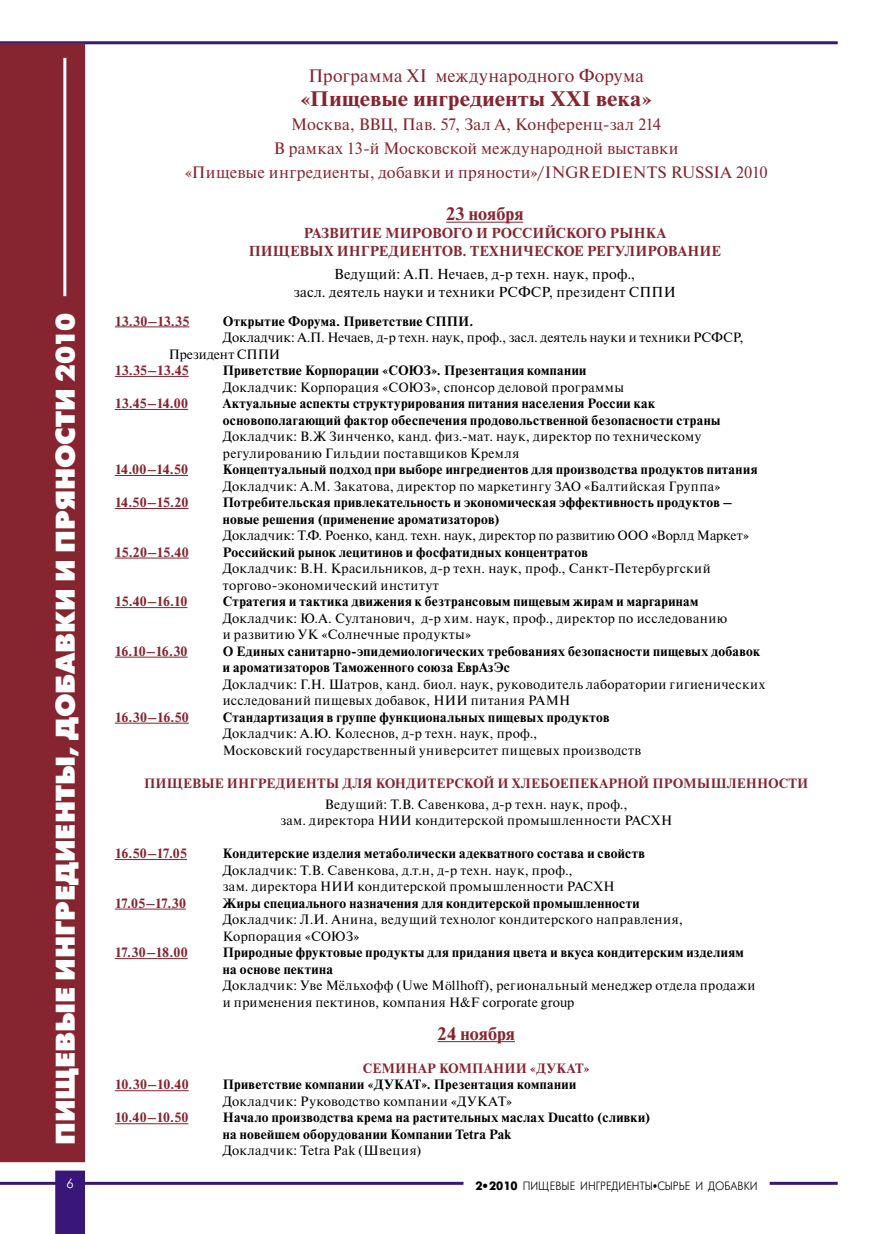
<style>
.page{position:relative;width:893px;height:1234px;background:#fff}
.page>*{position:absolute;margin:0;border:0;box-sizing:border-box;transform-origin:0 0}
.bk9_10_5{font:700 27px "Futuris XC";letter-spacing:-.005em;color:#fff}
.ньютон-9_6_12_6{font:700 21px "Newton C";letter-spacing:.015em;color:#862430;scale:1.1 1}
.ньютон-9_6_12_6-2{font:18px "Newton C";letter-spacing:.01em;color:#862430}
.ньютон-9_6_12_6-3{font:700 18px "Newton C";letter-spacing:.005em;color:#862430}
.ньютон-9_6_12_6-4{font:16.5px "Newton C";letter-spacing:.01em;color:#862430}
.ньютон-9_6_12_6-5{font:14.4px "Newton C";letter-spacing:.02em;color:#000}
.ньютон-9_6_12_6-6{font:700 14.4px "Newton C";letter-spacing:.01em;color:#862430}
.ньютон-9_6_12_6-7{font:13.5px "Newton C";letter-spacing:.025em;color:#000}
.ньютон-9_6_12_6-8{font:700 13.5px "Newton C";letter-spacing:.025em;color:#000}
.ньютон-9_6_12_6-9{font:700 13.5px "Newton C";letter-spacing:.015em;color:#862430}
.ньютон-9_6_12_6-10{font:13.5px/16.5px "Newton C";letter-spacing:.005em;color:#000}
.t1{font:13.5px "Futuris C";color:#fff}
.t2{font:12px "Futuris C";color:#000;scale:.9 1}
.s1{font-family:"Minion Pro"}
.s2{font-family:"Futuris XC"}
.s3{font-size:15px}
</style>
<div class="page">
<hr style="left:0;top:41px;width:838px;height:3px;background:#381778">
<hr style="left:0;top:1181px;width:838px;height:3px;background:#381778">
<div style="left:55px;top:1170px;width:30px;height:63px;background:#381778"></div>
<div style="left:464px;top:1179px;width:305px;height:7px;background:#fff"></div>
<div style="left:0;top:43px;width:85px;height:1118px;background:#862430"></div>
<hr style="left:63px;top:58px;width:3px;height:238px;background:#fff">
<hr style="left:115px;top:326px;width:74px;height:1px;background:#862430">
<hr style="left:115px;top:376px;width:74px;height:1px;background:#862430">
<hr style="left:115px;top:409px;width:73px;height:1px;background:#862430">
<hr style="left:115px;top:475px;width:73px;height:1px;background:#862430">
<hr style="left:115px;top:508px;width:74px;height:1px;background:#862430">
<hr style="left:115px;top:557px;width:74px;height:1px;background:#862430">
<hr style="left:115px;top:607px;width:72px;height:1px;background:#862430">
<hr style="left:115px;top:656px;width:73px;height:1px;background:#862430">
<hr style="left:115px;top:722px;width:74px;height:1px;background:#862430">
<hr style="left:115px;top:859px;width:72px;height:1px;background:#862430">
<hr style="left:115px;top:908px;width:71px;height:1px;background:#862430">
<hr style="left:115px;top:958px;width:73px;height:1px;background:#862430">
<hr style="left:438px;top:1040px;width:77px;height:1px;background:#862430">
<hr style="left:115px;top:1090px;width:74px;height:1px;background:#862430">
<hr style="left:115px;top:1123px;width:73px;height:1px;background:#862430">
<hr style="left:446px;top:222px;width:77px;height:1px;background:#862430">
<p class="ньютон-9_6_12_6-2" style="left:309px;top:66px;width:337px">Программа XI международного Форума</p>
<p class="ньютон-9_6_12_6" style="left:300px;top:87px;width:322px">«Пищевые ингредиенты XXI века»</p>
<p class="ньютон-9_6_12_6-4" style="left:291px;top:116px;width:371px">Москва, ВВЦ, Пав. 57, Зал А, Конференц-зал 214</p>
<p class="ньютон-9_6_12_6-4" style="left:274px;top:140px;width:406px">В рамках 13-й Московской международной выставки</p>
<p class="ньютон-9_6_12_6-4" style="left:185px;top:164px;width:584px">«Пищевые ингредиенты, добавки и пряности»/INGREDIENTS RUSSIA 2010</p>
<p class="ньютон-9_6_12_6-3" style="left:446px;top:204px;width:79px">23 ноября</p>
<p class="ньютон-9_6_12_6-6" style="left:304px;top:225px;width:364px">РАЗВИТИЕ МИРОВОГО И РОССИЙСКОГО РЫНКА</p>
<p class="ньютон-9_6_12_6-6" style="left:249px;top:243px;width:474px">ПИЩЕВЫХ ИНГРЕДИЕНТОВ. ТЕХНИЧЕСКОЕ РЕГУЛИРОВАНИЕ</p>
<p class="ньютон-9_6_12_6-5" style="left:334px;top:266px;width:303px">Ведущий: А.П. Нечаев, д-р техн. наук, проф.,</p>
<p class="ньютон-9_6_12_6-5" style="left:294px;top:284px;width:383px">засл. деятель науки и техники РСФСР, президент СППИ</p>
<p class="bk9_10_5" style="left:51px;top:1144px;width:833px;rotate:-90deg">ПИЩЕВЫЕ ИНГРЕДИЕНТЫ, ДОБАВКИ И ПРЯНОСТИ 2010</p>
<p class="ньютон-9_6_12_6-9" style="left:115px;top:313px;width:76px">13.30–13.35</p>
<p class="ньютон-9_6_12_6-8" style="left:223px;top:313px;width:252px">Открытие Форума. Приветствие СППИ.</p>
<p class="ньютон-9_6_12_6-10" style="left:169px;top:329px;width:576px;text-indent:54px">Докладчик: А.П. Нечаев, д-р техн. наук, проф., засл. деятель науки и техники РСФСР,<br>Президент СППИ</p>
<p class="ньютон-9_6_12_6-9" style="left:115px;top:363px;width:75px">13.35–13.45</p>
<p class="ньютон-9_6_12_6-8" style="left:223px;top:363px;width:365px">Приветствие Корпорации «СОЮЗ». Презентация компании</p>
<p class="ньютон-9_6_12_6-7" style="left:223px;top:379px;width:403px">Докладчик: Корпорация «СОЮЗ», спонсор деловой программы</p>
<p class="ньютон-9_6_12_6-9" style="left:115px;top:396px;width:75px">13.45–14.00</p>
<p class="ньютон-9_6_12_6-8" style="left:223px;top:396px;width:434px">Актуальные аспекты структурирования питания населения России как</p>
<p class="ньютон-9_6_12_6-8" style="left:223px;top:412px;width:499px">основополагающий фактор обеспечения продовольственной безопасности страны</p>
<p class="ньютон-9_6_12_6-7" style="left:223px;top:429px;width:480px">Докладчик: В.Ж Зинченко, канд. физ.-мат. наук, директор по техническому</p>
<p class="ньютон-9_6_12_6-7" style="left:223px;top:445px;width:298px">регулированию Гильдии поставщиков Кремля</p>
<p class="ньютон-9_6_12_6-9" style="left:115px;top:462px;width:75px">14.00–14.50</p>
<p class="ньютон-9_6_12_6-8" style="left:223px;top:462px;width:536px">Концептуальный подход при выборе ингредиентов для производства продуктов питания</p>
<p class="ньютон-9_6_12_6-7" style="left:223px;top:478px;width:499px">Докладчик: А.М. Закатова, директор по маркетингу ЗАО «Балтийская Группа»</p>
<p class="ньютон-9_6_12_6-9" style="left:115px;top:495px;width:75px">14.50–15.20</p>
<p class="ньютон-9_6_12_6-8" style="left:223px;top:495px;width:511px">Потребительская привлекательность и экономическая эффективность продуктов –</p>
<p class="ньютон-9_6_12_6-8" style="left:223px;top:511px;width:277px">новые решения (применение ароматизаторов)</p>
<p class="ньютон-9_6_12_6-10" style="left:223px;top:527px;width:528px">Докладчик: Т.Ф. Роенко, канд. техн. наук, директор по развитию ООО «Ворлд Маркет»</p>
<p class="ньютон-9_6_12_6-9" style="left:115px;top:544px;width:75px">15.20–15.40</p>
<p class="ньютон-9_6_12_6-8" style="left:223px;top:544px;width:367px">Российский рынок лецитинов и фосфатидных концентратов</p>
<p class="ньютон-9_6_12_6-7" style="left:223px;top:561px;width:489px">Докладчик: В.Н. Красильников, д-р техн. наук, проф., Санкт-Петербургский</p>
<p class="ньютон-9_6_12_6-7" style="left:223px;top:577px;width:217px">торгово-экономический институт</p>
<p class="ньютон-9_6_12_6-9" style="left:115px;top:594px;width:74px">15.40–16.10</p>
<p class="ньютон-9_6_12_6-8" style="left:223px;top:594px;width:477px">Стратегия и тактика движения к безтрансовым пищевым жирам и маргаринам</p>
<p class="ньютон-9_6_12_6-7" style="left:223px;top:610px;width:506px">Докладчик: Ю.А. Султанович, д-р хим. наук, проф., директор по исследованию</p>
<p class="ньютон-9_6_12_6-7" style="left:223px;top:627px;width:250px">и развитию УК «Солнечные продукты»</p>
<p class="ньютон-9_6_12_6-9" style="left:115px;top:643px;width:74px">16.10–16.30</p>
<p class="ньютон-9_6_12_6-8" style="left:223px;top:643px;width:539px">О Единых санитарно-эпидемиологических требованиях безопасности пищевых добавок</p>
<p class="ньютон-9_6_12_6-8" style="left:223px;top:660px;width:289px">и ароматизаторов Таможенного союза ЕврАзЭс</p>
<p class="ньютон-9_6_12_6-7" style="left:223px;top:676px;width:544px">Докладчик: Г.Н. Шатров, канд. биол. наук, руководитель лаборатории гигиенических</p>
<p class="ньютон-9_6_12_6-7" style="left:223px;top:693px;width:349px">исследований пищевых добавок, НИИ питания РАМН</p>
<p class="ньютон-9_6_12_6-9" style="left:115px;top:709px;width:75px">16.30–16.50</p>
<p class="ньютон-9_6_12_6-8" style="left:223px;top:709px;width:388px">Стандартизация в группе функциональных пищевых продуктов</p>
<p class="ньютон-9_6_12_6-7" style="left:223px;top:726px;width:316px">Докладчик: А.Ю. Колеснов, д-р техн. наук, проф.,</p>
<p class="ньютон-9_6_12_6-7" style="left:223px;top:742px;width:420px">Московский государственный университет пищевых производств</p>
<p class="ньютон-9_6_12_6-9" style="left:144px;top:775px;width:666px">ПИЩЕВЫЕ ИНГРЕДИЕНТЫ ДЛЯ КОНДИТЕРСКОЙ И ХЛЕБОЕПЕКАРНОЙ ПРОМЫШЛЕННОСТИ</p>
<p class="ньютон-9_6_12_6-7" style="left:325px;top:796px;width:304px">Ведущий: Т.В. Савенкова, д-р техн. наук, проф.,</p>
<p class="ньютон-9_6_12_6-7" style="left:280px;top:813px;width:393px">зам. директора НИИ кондитерской промышленности РАСХН</p>
<p class="ньютон-9_6_12_6-9" style="left:115px;top:845px;width:74px">16.50–17.05</p>
<p class="ньютон-9_6_12_6-8" style="left:223px;top:845px;width:423px">Кондитерские изделия метаболически адекватного состава и свойств</p>
<p class="ньютон-9_6_12_6-7" style="left:223px;top:862px;width:351px">Докладчик: Т.В. Савенкова, д.т.н, д-р техн. наук, проф.,</p>
<p class="ньютон-9_6_12_6-7" style="left:223px;top:879px;width:393px">зам. директора НИИ кондитерской промышленности РАСХН</p>
<p class="ньютон-9_6_12_6-9" style="left:115px;top:895px;width:73px">17.05–17.30</p>
<p class="ньютон-9_6_12_6-8" style="left:223px;top:895px;width:418px">Жиры специального назначения для кондитерской промышленности</p>
<p class="ньютон-9_6_12_6-7" style="left:223px;top:912px;width:462px">Докладчик: Л.И. Анина, ведущий технолог кондитерского направления,</p>
<p class="ньютон-9_6_12_6-7" style="left:223px;top:928px;width:138px">Корпорация «СОЮЗ»</p>
<p class="ньютон-9_6_12_6-9" style="left:115px;top:944px;width:74px">17.30–18.00</p>
<p class="ньютон-9_6_12_6-8" style="left:223px;top:944px;width:522px">Природные фруктовые продукты для придания цвета и вкуса кондитерским изделиям</p>
<p class="ньютон-9_6_12_6-8" style="left:223px;top:961px;width:112px">на основе пектина</p>
<p class="ньютон-9_6_12_6-7" style="left:223px;top:978px;width:534px">Докладчик: Уве Мёльхофф (Uwe M<span class="s1">ö</span>llhoff), региональный менеджер отдела продажи</p>
<p class="ньютон-9_6_12_6-7" style="left:223px;top:994px;width:353px">и применения пектинов, компания H&amp;F corporate group</p>
<p class="ньютон-9_6_12_6-3" style="left:438px;top:1023px;width:79px">24 ноября</p>
<p class="ньютон-9_6_12_6-9" style="left:363px;top:1060px;width:228px">СЕМИНАР КОМПАНИИ «ДУКАТ»</p>
<p class="ньютон-9_6_12_6-9" style="left:115px;top:1076px;width:75px">10.30–10.40</p>
<p class="ньютон-9_6_12_6-8" style="left:223px;top:1076px;width:355px">Приветствие компании «ДУКАТ». Презентация компании</p>
<p class="ньютон-9_6_12_6-7" style="left:223px;top:1093px;width:291px">Докладчик: Руководство компании «ДУКАТ»</p>
<p class="ньютон-9_6_12_6-9" style="left:115px;top:1109px;width:75px">10.40–10.50</p>
<p class="ньютон-9_6_12_6-8" style="left:223px;top:1109px;width:428px">Начало производства крема на растительных маслах Ducatto (сливки)</p>
<p class="ньютон-9_6_12_6-8" style="left:223px;top:1126px;width:290px">на новейшем оборудовании Компании Tetra Pak</p>
<p class="ньютон-9_6_12_6-7" style="left:223px;top:1143px;width:200px">Докладчик: Tetra Pak (Швеция)</p>
<p class="t1" style="left:66px;top:1176px;width:9px">6</p>
<p class="t2" style="left:475px;top:1179px;width:315px"><span class="s2">2•2010</span> ПИЩЕВЫЕ ИНГРЕДИЕНТЫ<span class="s3">•</span>СЫРЬЕ И ДОБАВКИ</p>
</div>
